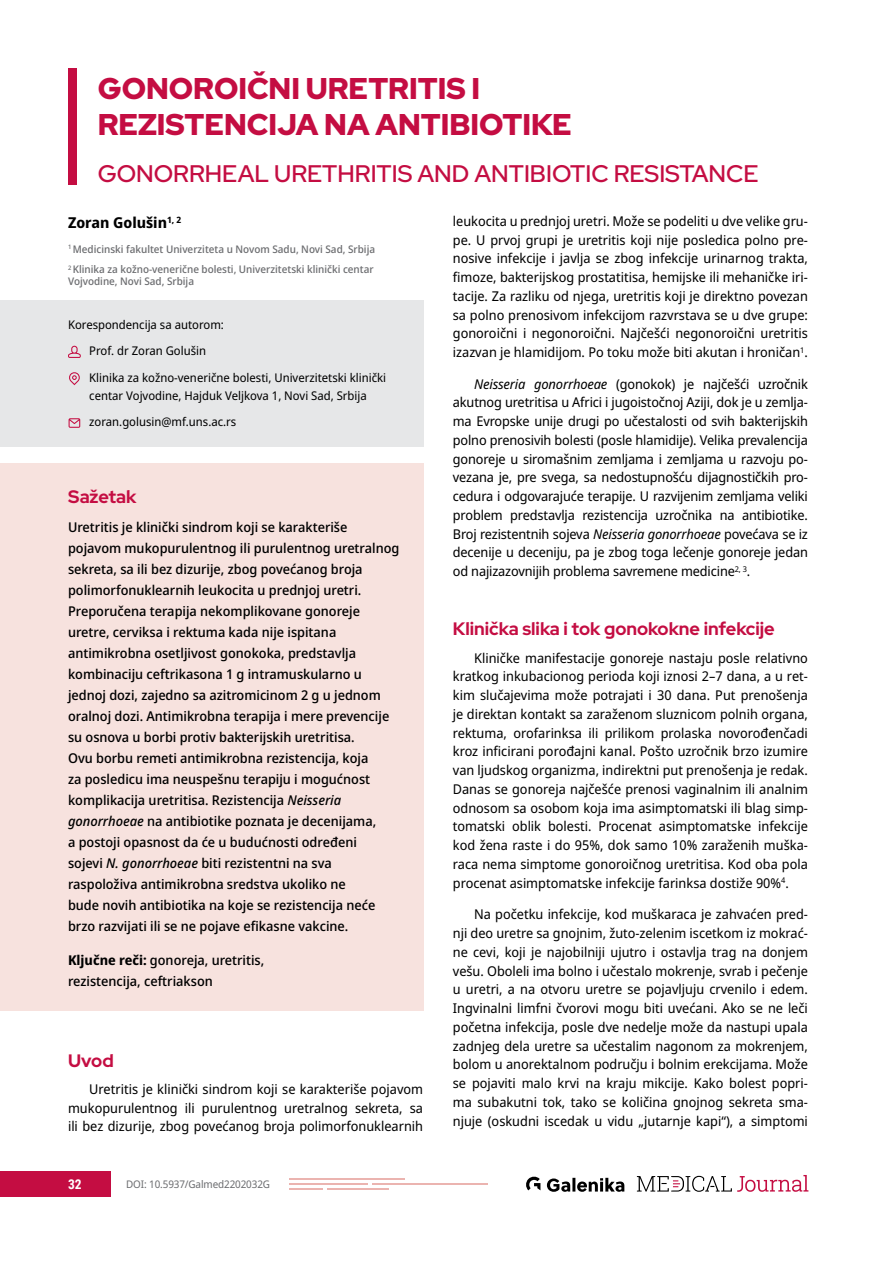
<style>
.page{position:relative;width:893px;height:1263px;background:#fff}
.page>*{position:absolute;margin:0;border:0;box-sizing:border-box;transform-origin:0 0}
.t1{font:900 30px/36px "Red Hat Display";color:#c40d42}
.t2{font:500 24px "Red Hat Display";color:#c40d42}
.t3{font:700 18px "Red Hat Display";color:#c40d42}
.t4{font:700 15px "Noto Sans Display";color:#000}
.t5{font:13.5px/18.8px "Noto Sans Display";color:#000;text-align:justify}
.t6{font:500 13.5px/21px "Noto Sans Display";color:#000}
.t7{font:700 13.5px "Roboto Condensed";color:#fff}
.t8{font:12px/18px "Noto Sans Display";color:#000}
.t9{font:500 10.5px/20.5px "Noto Sans Display";color:#6d6e71}
.t10{font:10.5px "Noto Sans Display";letter-spacing:-.01em;color:#6d6e71}
.s1{font-style:italic}
.s2{font-weight:700}
</style>
<div class="page">
<svg style="left:526px;top:1175px;width:282px;height:17px"></svg>
<div style="left:0;top:1171px;width:111px;height:26px;background:#c40d42"></div>
<hr style="left:290px;top:1183px;width:78px;height:2px;background:#ebb4b0">
<hr style="left:372px;top:1183px;width:115px;height:2px;background:#ebb4b0">
<hr style="left:290px;top:1178px;width:115px;height:2px;background:#ebb4b0">
<hr style="left:290px;top:1188px;width:33px;height:1px;background:#ebb4b0">
<hr style="left:328px;top:1188px;width:61px;height:1px;background:#ebb4b0">
<div style="left:68px;top:68px;width:9px;height:71px;background:#c40d42"></div>
<div style="left:68px;top:136px;width:9px;height:49px;background:#c40d42"></div>
<div style="left:0;top:300px;width:423px;height:76px;background:#e6e7e8"></div>
<div style="left:0;top:371px;width:423px;height:76px;background:#e6e7e8"></div>
<div style="left:0;top:462px;width:423px;height:494px;background:#f7e2de"></div>
<div style="left:0;top:895px;width:423px;height:116px;background:#f7e2de"></div>
<svg style="left:68px;top:346px;width:13px;height:12px"></svg>
<svg style="left:69px;top:372px;width:11px;height:13px"></svg>
<svg style="left:69px;top:418px;width:11px;height:10px"></svg>
<h1 class="t1" style="left:98px;top:69px;width:475px">GONOROIČNI URETRITIS I<br>REZISTENCIJA NA ANTIBIOTIKE</h1>
<h2 class="t2" style="left:98px;top:158px;width:662px">GONORRHEAL URETHRITIS AND ANTIBIOTIC RESISTANCE</h2>
<p class="t4" style="left:68px;top:212px;width:115px">Zoran Golušin<sup>1,</sup> <sup>2</sup></p>
<p class="t9" style="left:68px;top:239px;width:309px"><sup>1</sup> Medicinski fakultet Univerziteta u Novom Sadu, Novi Sad, Srbija<br><sup>2</sup> Klinika za kožno-venerične bolesti, Univerzitetski klinički centar</p>
<p class="t9" style="left:68px;top:271px;width:128px">Vojvodine, Novi Sad, Srbija</p>
<p class="t8" style="left:68px;top:316px;width:157px">Korespondencija sa autorom:</p>
<p class="t8" style="left:89px;top:342px;width:118px">Prof. dr Zoran Golušin</p>
<p class="t8" style="left:89px;top:369px;width:298px">Klinika za kožno-venerične bolesti, Univerzitetski klinički centar Vojvodine, Hajduk Veljkova 1, Novi Sad, Srbija</p>
<p class="t8" style="left:89px;top:413px;width:149px">zoran.golusin@mf.uns.ac.rs</p>
<p class="t5" style="left:453px;top:212px;width:357px">leukocita u prednjoj uretri. Može se podeliti u dve velike gru&shy;pe. U prvoj grupi je uretritis koji nije posledica polno pre&shy;nosive infekcije i javlja se zbog infekcije urinarnog trakta, fimoze, bakterijskog prostatitisa, hemijske ili mehaničke iri&shy;tacije. Za razliku od njega, uretritis koji je direktno povezan sa polno prenosivom infekcijom razvrstava se u dve grupe: gonoroični i negonoroični. Najčešći negonoroični uretritis izazvan je hlamidijom. Po toku može biti akutan i hroničan<sup>1</sup>.</p>
<p class="t5" style="left:453px;top:375px;width:357px;text-indent:21px"><span class="s1">Neisseria gonorrhoeae</span> (gonokok) je najčešći uzročnik akutnog uretritisa u Africi i jugoistočnoj Aziji, dok je u zemlja&shy;ma Evropske unije drugi po učestalosti od svih bakterijskih polno prenosivih bolesti (posle hlamidije). Velika prevalencija gonoreje u siromašnim zemljama i zemljama u razvoju po&shy;vezana je, pre svega, sa nedostupnošću dijagnostičkih pro&shy;cedura i odgovarajuće terapije. U razvijenim zemljama veliki problem predstavlja rezistencija uzročnika na antibiotike.<br>Broj rezistentnih sojeva <span class="s1">Neisseria gonorrhoeae</span> povećava se iz decenije u deceniju, pa je zbog toga lečenje gonoreje jedan od najizazovnijih problema savremene medicine<sup>2,</sup> <sup>3</sup>.</p>
<h3 class="t3" style="left:68px;top:485px;width:70px">Sažetak</h3>
<p class="t6" style="left:68px;top:517px;width:333px">Uretritis je klinički sindrom koji se karakteriše pojavom mukopurulentnog ili purulentnog uretralnog sekreta, sa ili bez dizurije, zbog povećanog broja polimorfonuklearnih leukocita u prednjoj uretri.<br>Preporučena terapija nekomplikovane gonoreje uretre, cerviksa i rektuma kada nije ispitana antimikrobna osetljivost gonokoka, predstavlja kombinaciju ceftrikasona 1 g intramuskularno u jednoj dozi, zajedno sa azitromicinom 2 g u jednom oralnoj dozi. Antimikrobna terapija i mere prevencije su osnova u borbi protiv bakterijskih uretritisa.<br>Ovu borbu remeti antimikrobna rezistencija, koja<br>za posledicu ima neuspešnu terapiju i mogućnost komplikacija uretritisa. Rezistencija <span class="s1">Neisseria gonorrhoeae</span> na antibiotike poznata je decenijama,<br>a postoji opasnost da će u budućnosti određeni<br>sojevi <span class="s1">N. gonorrhoeae</span> biti rezistentni na sva raspoloživa antimikrobna sredstva ukoliko ne<br>bude novih antibiotika na koje se rezistencija neće brzo razvijati ili se ne pojave efikasne vakcine.</p>
<p class="t6" style="left:68px;top:950px;width:198px"><span class="s2">Ključne reči:</span> gonoreja, uretritis, rezistencija, ceftriakson</p>
<h3 class="t3" style="left:453px;top:617px;width:323px">Klinička slika i tok gonokokne infekcije</h3>
<p class="t5" style="left:453px;top:649px;width:357px;text-indent:21px">Kliničke manifestacije gonoreje nastaju posle relativno kratkog inkubacionog perioda koji iznosi 2–7 dana, a u ret&shy;kim slučajevima može potrajati i 30 dana. Put prenošenja je direktan kontakt sa zaraženom sluznicom polnih organa, rektuma, orofarinksa ili prilikom prolaska novorođenčadi kroz inficirani porođajni kanal. Pošto uzročnik brzo izumire van ljudskog organizma, indirektni put prenošenja je redak.<br>Danas se gonoreja najčešće prenosi vaginalnim ili analnim odnosom sa osobom koja ima asimptomatski ili blag simp&shy;tomatski oblik bolesti. Procenat asimptomatske infekcije kod žena raste i do 95%, dok samo 10% zaraženih muška&shy;raca nema simptome gonoroičnog uretritisa. Kod oba pola procenat asimptomatske infekcije farinksa dostiže 90%<sup>4</sup>.</p>
<p class="t5" style="left:453px;top:905px;width:357px;text-indent:21px">Na početku infekcije, kod muškaraca je zahvaćen pred&shy;nji deo uretre sa gnojnim, žuto-zelenim iscetkom iz mokrać&shy;ne cevi, koji je najobilniji ujutro i ostavlja trag na donjem vešu. Oboleli ima bolno i učestalo mokrenje, svrab i pečenje u uretri, a na otvoru uretre se pojavljuju crvenilo i edem.<br>Ingvinalni limfni čvorovi mogu biti uvećani. Ako se ne leči početna infekcija, posle dve nedelje može da nastupi upala zadnjeg dela uretre sa učestalim nagonom za mokrenjem, bolom u anorektalnom području i bolnim erekcijama. Može se pojaviti malo krvi na kraju mikcije. Kako bolest popri&shy;ma subakutni tok, tako se količina gnojnog sekreta sma&shy;njuje (oskudni iscedak u vidu „jutarnje kapi“), a simptomi</p>
<h3 class="t3" style="left:68px;top:1048px;width:47px">Uvod</h3>
<p class="t5" style="left:68px;top:1080px;width:357px;text-indent:21px">Uretritis je klinički sindrom koji se karakteriše pojavom mukopurulentnog ili purulentnog uretralnog sekreta, sa ili bez dizurije, zbog povećanog broja polimorfonuklearnih</p>
<p class="t7" style="left:68px;top:1175px;width:15px">32</p>
<p class="t10" style="left:126px;top:1176px;width:145px">DOI: 10.5937/Galmed2202032G</p>
</div>
